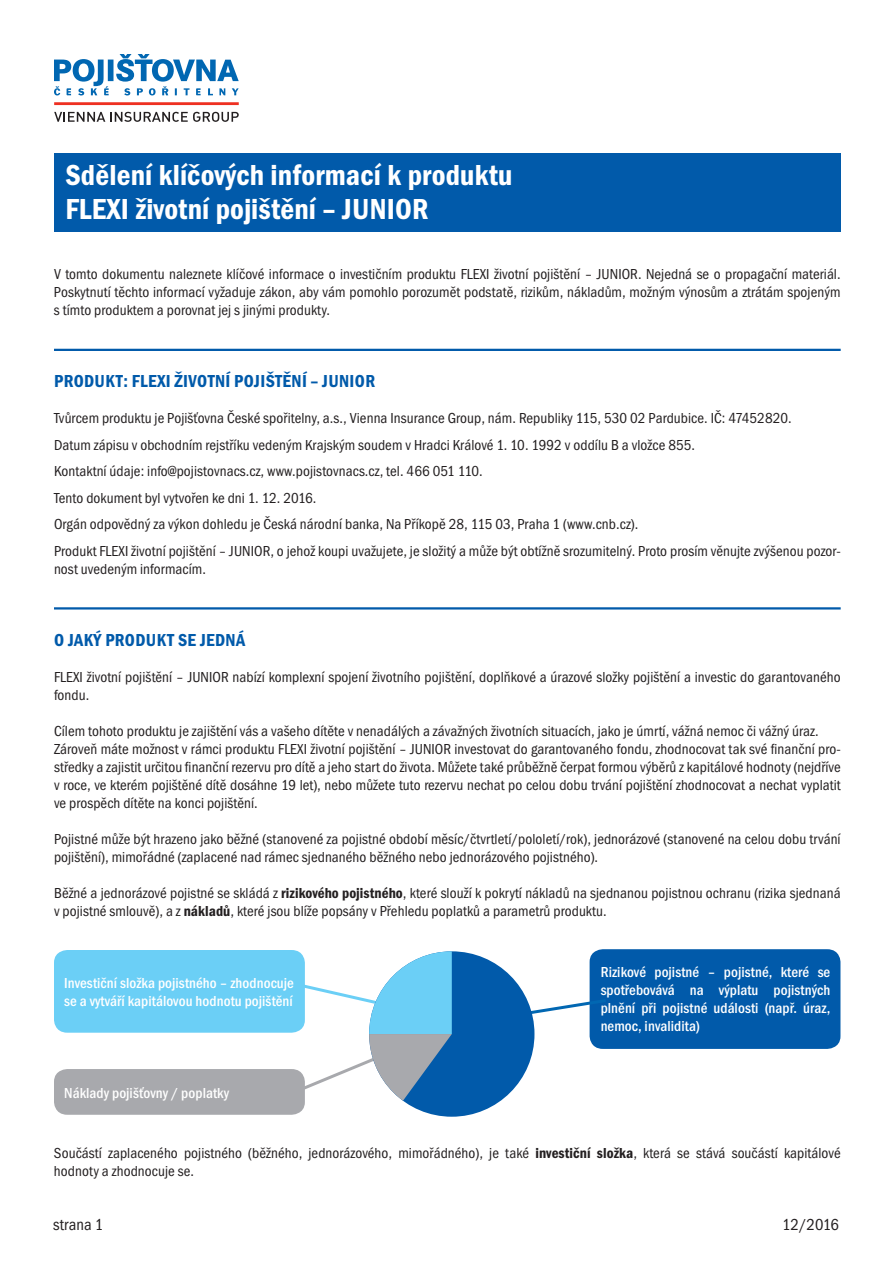
<style>
.page{position:relative;width:893px;height:1263px;background:#fff}
.page>*{position:absolute;margin:0;border:0;box-sizing:border-box;transform-origin:0 0}
.t1{font:30px/34.5px "Franklin Got Itc TOT Dem Con";letter-spacing:.005em;color:#fff}
.t2{font:18px "Franklin Got Itc TOT Dem Con";letter-spacing:.02em;color:#015aaa}
.t3{font:16.5px "Franklin Got Itc TOT Boo Con";letter-spacing:.005em;color:#231f20}
.t4{font:15px/18px "Franklin Got Itc TOT Boo Con";letter-spacing:.005em;color:#231f20}
.t5{font:15px/18px "Franklin Got Itc TOT Med Con";letter-spacing:.005em;color:#fff}
.s1{font-family:"Franklin Got Itc TOT Dem Con"}
</style>
<div class="page">
<div style="left:54px;top:153px;width:787px;height:79px;background:#015aaa"></div>
<svg style="left:54px;top:54px;width:185px;height:41px"></svg>
<hr style="left:54px;top:102px;width:185px;height:3px;background:#ee3022">
<svg style="left:54px;top:112px;width:185px;height:10px"></svg>
<hr style="left:54px;top:349px;width:787px;height:2px;background:#015aaa">
<hr style="left:54px;top:607px;width:787px;height:2px;background:#015aaa">
<div style="left:590px;top:949px;width:250px;height:100px;background:#015aaa;border-radius:13px"></div>
<div style="left:54px;top:950px;width:251px;height:83px;background:#6bcff6;border-radius:13px"></div>
<div style="left:54px;top:1069px;width:251px;height:46px;background:#a8a9ad;border-radius:13px"></div>
<svg style="left:526px;top:997px;width:80px;height:21px"></svg>
<div style="left:369px;top:951px;width:165px;height:166px;background:#015aaa;border-radius:50%"></div>
<svg style="left:293px;top:951px;width:159px;height:150px"></svg>
<h1 class="t1" style="left:66px;top:158px;width:448px">Sdělení klíčových informací k produktu<br>FLEXI životní pojištění – JUNIOR</h1>
<p class="t4" style="left:54px;top:265px;width:788px;text-align:justify">V tomto dokumentu naleznete klíčové informace o investičním produktu FLEXI životní pojištění – JUNIOR. Nejedná se o propagační materiál.<br>Poskytnutí těchto informací vyžaduje zákon, aby vám pomohlo porozumět podstatě, rizikům, nákladům, možným výnosům a ztrátám spojeným s tímto produktem a porovnat jej s jinými produkty.</p>
<p class="t2" style="left:54px;top:371px;width:189px">Pro dukt: FLEXI životní poji</p>
<p class="t2" style="left:266px;top:371px;width:111px">štění – JUNIOR</p>
<p class="t4" style="left:54px;top:405px;width:788px;line-height:26.5px">Tvůrcem produktu je Pojišťovna České spořitelny, a.s., Vienna Insurance Group, nám. Republiky 115, 530 02 Pardubice. IČ: 47452820.<br>Datum zápisu v obchodním rejstříku vedeným Krajským soudem v Hradci Králové 1. 10. 1992 v oddílu B a vložce 855.<br>Kontaktní údaje: info@pojistovnacs.cz, www.pojistovnacs.cz, tel. 466 051 110.<br>Tento dokument byl vytvořen ke dni 1. 12. 2016.<br>Orgán odpovědný za výkon dohledu je Česká národní banka, Na Příkopě 28, 115 03, Praha 1 (www.cnb.cz).<br>Produkt FLEXI životní pojištění – JUNIOR, o jehož koupi uvažujete, je složitý a může být obtížně srozumitelný. Proto prosím věnujte zvýšenou pozor-</p>
<p class="t4" style="left:54px;top:560px;width:154px">nost uvedeným informacím.</p>
<p class="t2" style="left:54px;top:629px;width:193px">O jaký pro dukt se jedná</p>
<p class="t4" style="left:54px;top:668px;width:788px">FLEXI životní pojištění – JUNIOR nabízí komplexní spojení životního pojištění, doplňkové a úrazové složky pojištění a investic do garantovaného fondu.</p>
<p class="t4" style="left:54px;top:722px;width:788px">Cílem tohoto produktu je zajištění vás a vašeho dítěte v nenadálých a závažných životních situacích, jako je úmrtí, vážná nemoc či vážný úraz.<br>Zároveň máte možnost v rámci produktu FLEXI životní pojištění – JUNIOR investovat do garantovaného fondu, zhodnocovat tak své finanční pro&shy;středky a zajistit určitou finanční rezervu pro dítě a jeho start do života. Můžete také průběžně čerpat formou výběrů z kapitálové hodnoty (nejdříve v roce, ve kterém pojištěné dítě dosáhne 19 let), nebo můžete tuto rezervu nechat po celou dobu trvání pojištění zhodnocovat a nechat vyplatit ve prospěch dítěte na konci pojištění.</p>
<p class="t4" style="left:54px;top:830px;width:788px">Pojistné může být hrazeno jako běžné (stanovené za pojistné období měsíc/čtvrtletí/pololetí/rok), jednorázové (stanovené na celou dobu trvání pojištění), mimořádné (zaplacené nad rámec sjednaného běžného nebo jednorázového pojistného).</p>
<p class="t4" style="left:54px;top:884px;width:788px">Běžné a jednorázové pojistné se skládá z <span class="s1">rizikového pojistného</span>, které slouží k pokrytí nákladů na sjednanou pojistnou ochranu (rizika sjednaná v pojistné smlouvě), a z <span class="s1">nákladů</span>, které jsou blíže popsány v Přehledu poplatků a parametrů produktu.</p>
<p class="t5" style="left:64px;top:974px;width:231px">Investiční složka pojistného – zhodnocuje se a vytváří kapitálovou hodnotu pojištění</p>
<p class="t5" style="left:64px;top:1084px;width:166px">Náklady pojišťovny / poplatky</p>
<p class="t5" style="left:601px;top:963px;width:231px;text-align:justify">Rizikové pojistné – pojistné, které se spotřebovává na výplatu pojistných plnění při pojistné události (např. úraz, nemoc, invalidita)</p>
<p class="t4" style="left:54px;top:1144px;width:788px">Součástí zaplaceného pojistného (běžného, jednorázového, mimořádného), je také <span class="s1">investiční složka</span>, která se stává součástí kapitálové hodnoty a zhodnocuje se.</p>
<p class="t3" style="left:53px;top:1215px;width:52px">strana 1</p>
<p class="t3" style="left:782px;top:1215px;width:58px">12/2016</p>
</div>
